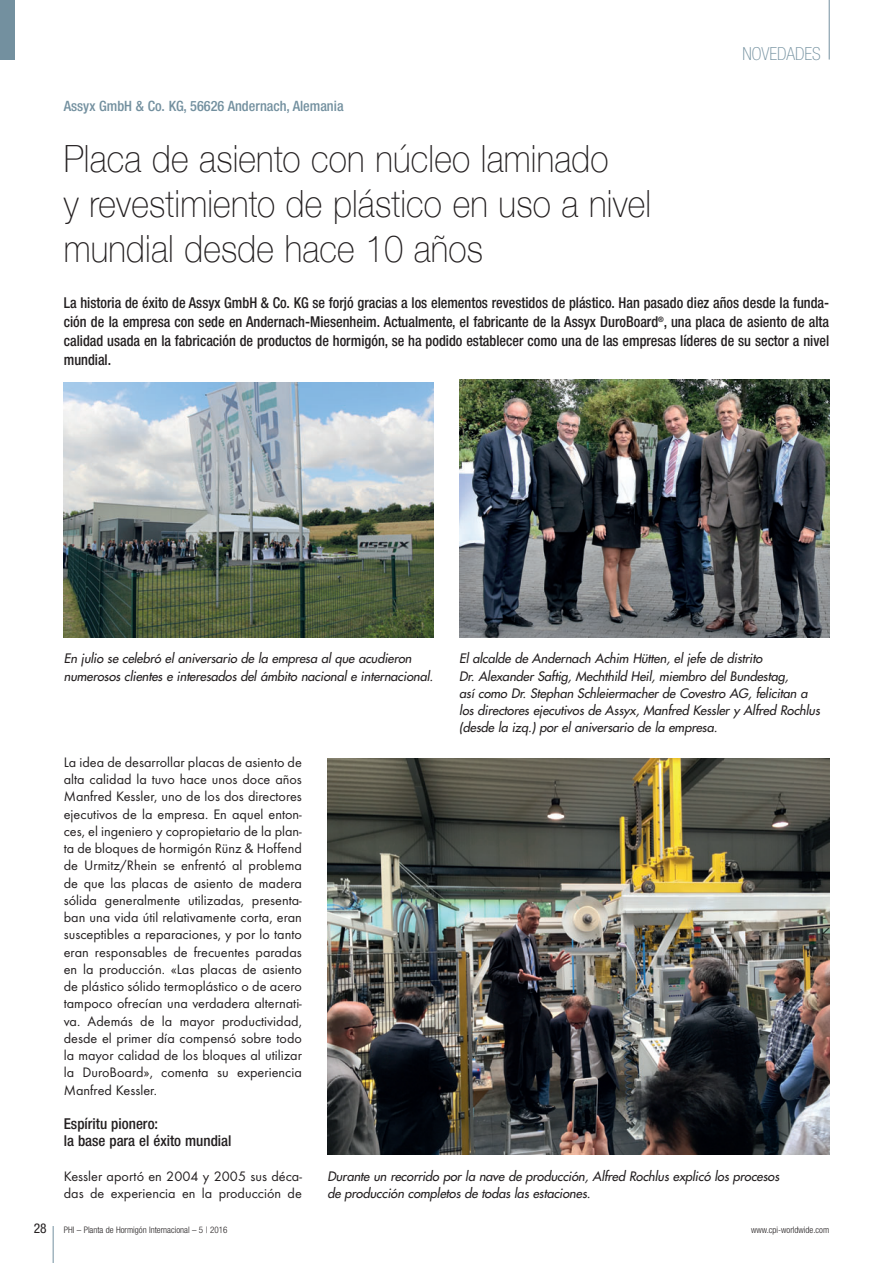
<style>
.page{position:relative;width:893px;height:1263px;background:#fff}
.page>*{position:absolute;margin:0;border:0;box-sizing:border-box;transform-origin:0 0}
.t1{font:100 37.5px/45px "Helvetica Neue";letter-spacing:.005em;color:#231f20;scale:.9 1}
.t2{font:100 condensed 18px "Helvetica Neue";color:#73909f}
.t3{font:500 condensed 15px/18.8px "Helvetica Neue";color:#231f20;text-align:justify;scale:.95 1}
.t4{font:500 condensed 15px/17.2px "Helvetica Neue";color:#231f20}
.t5{font:14.25px/17.2px "Futura T";color:#231f20;text-align:justify}
.t6{font:500 condensed 14.25px "Helvetica Neue";color:#73909f}
.t7{font:condensed 13.5px "Helvetica Neue";color:#231f20}
.t8{font:italic 12.75px/17.2px "Futura";letter-spacing:-.005em;color:#231f20}
.t9{font:300 condensed 9px "Helvetica Neue";color:#231f20}
</style>
<div class="page">
<hr style="left:53px;top:1226px;width:1px;height:37px;background:#73909f">
<hr style="left:829px;top:0;width:1px;height:60px;background:#73909f">
<div style="left:0;top:0;width:15px;height:60px;background:#73909f"></div>
<img style="left:64px;top:383px;width:370px;height:254px">
<img style="left:459px;top:379px;width:370px;height:258px">
<img style="left:327px;top:759px;width:502px;height:396px">
<p class="t6" style="left:64px;top:101px;width:281px">Assyx GmbH &amp; Co. KG, 56626 Andernach, Alemania</p>
<h1 class="t1" style="left:64px;top:136px;width:654px">Placa de asiento con núcleo laminado<br>y revestimiento de plástico en uso a nivel mundial desde hace 10 años</h1>
<p class="t2" style="left:742px;top:47px;width:80px">NOVEDADES</p>
<p class="t3" style="left:64px;top:295px;width:807px">La historia de éxito de Assyx GmbH &amp; Co. KG se forjó gracias a los elementos revestidos de plástico. Han pasado diez años desde la funda&shy;ción de la empresa con sede en Andernach-Miesenheim. Actualmente, el fabricante de la Assyx DuroBoard<sup>®</sup>, una placa de asiento de alta calidad usada en la fabricación de productos de hormigón, se ha podido establecer como una de las empresas líderes de su sector a nivel mundial.</p>
<p class="t8" style="left:64px;top:651px;width:373px">En julio se celebró el aniversario de la empresa al que acudieron numerosos clientes e interesados del ámbito nacional e internacional.</p>
<p class="t8" style="left:459px;top:651px;width:364px">El alcalde de Andernach Achim Hütten, el jefe de distrito<br>Dr. Alexander Saftig, Mechthild Heil, miembro del Bundestag,<br>así como Dr. Stephan Schleiermacher de Covestro AG, felicitan a los directores ejecutivos de Assyx, Manfred Kessler y Alfred Rochlus (desde la izq.) por el aniversario de la empresa.</p>
<p class="t5" style="left:64px;top:755px;width:240px">La idea de desarrollar placas de asiento de alta calidad la tuvo hace unos doce años Manfred Kessler, uno de los dos directores ejecutivos de la empresa. En aquel enton&shy;ces, el ingeniero y copropietario de la plan&shy;ta de bloques de hormigón Rünz &amp; Hoffend de Urmitz/Rhein se enfrentó al problema de que las placas de asiento de madera sólida generalmente utilizadas, presenta&shy;ban una vida útil relativamente corta, eran susceptibles a reparaciones, y por lo tanto eran responsables de frecuentes paradas en la producción. «Las placas de asiento de plástico sólido termoplástico o de acero tampoco ofrecían una verdadera alternati&shy;va. Además de la mayor productividad, desde el primer día compensó sobre todo la mayor calidad de los bloques al utilizar la DuroBoard», comenta su experiencia Manfred Kessler.</p>
<p class="t4" style="left:64px;top:1116px;width:169px">Espíritu pionero:<br>la base para el éxito mundial</p>
<p class="t5" style="left:64px;top:1169px;width:240px">Kessler aportó en 2004 y 2005 sus déca&shy;das de experiencia en la producción de</p>
<p class="t8" style="left:327px;top:1168px;width:456px">Durante un recorrido por la nave de producción, Alfred Rochlus explicó los procesos de producción completos de todas las estaciones.</p>
<p class="t7" style="left:34px;top:1223px;width:14px">28</p>
<p class="t9" style="left:64px;top:1226px;width:165px">PHI – Planta de Hormigón Internacional – 5 | 2016</p>
<p class="t9" style="left:751px;top:1226px;width:80px">www.cpi-worldwide.com</p>
</div>
